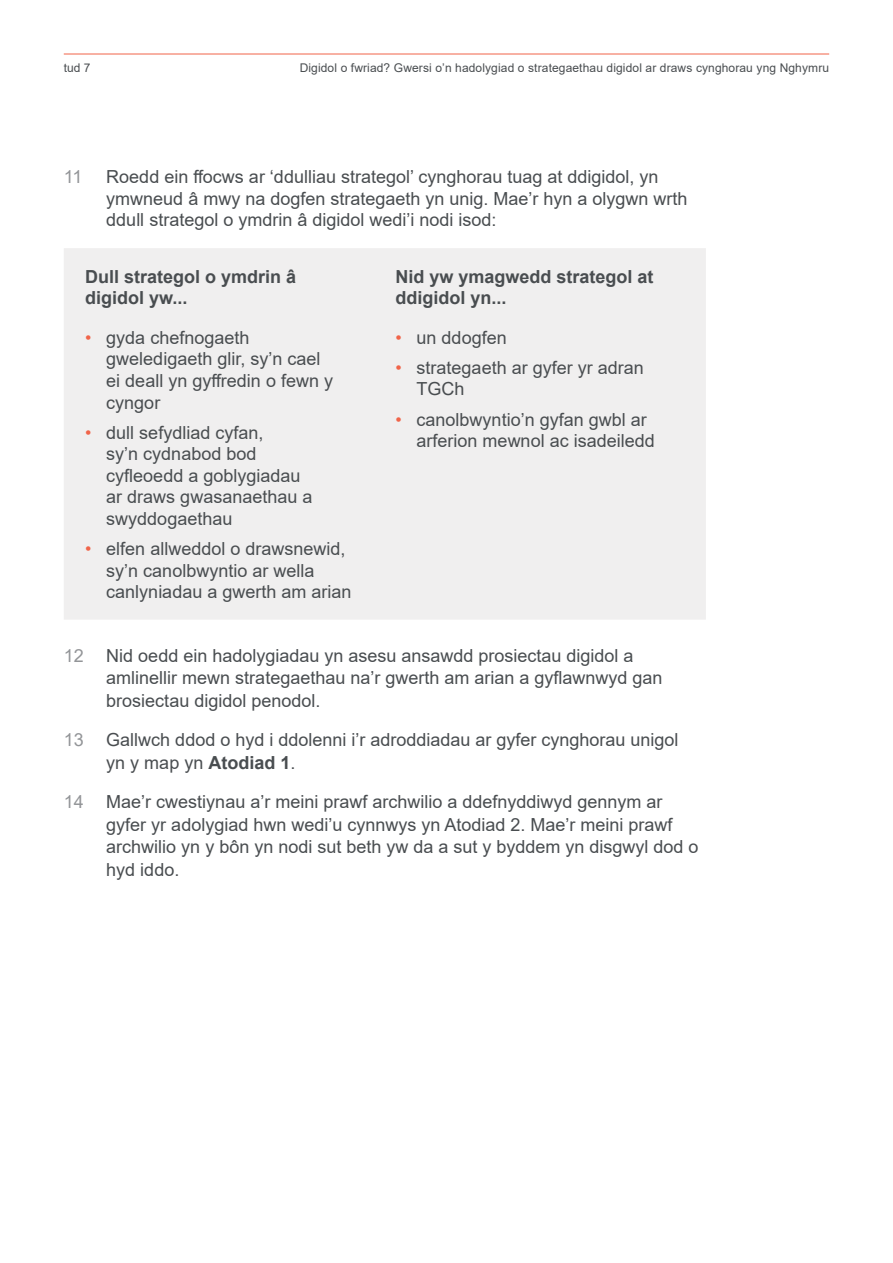
<style>
.page{position:relative;width:893px;height:1263px;background:#fff}
.page>*{position:absolute;margin:0;border:0;box-sizing:border-box;transform-origin:0 0}
.t1{font:18px/21.6px "Arial";color:#494d50}
.t2{font:700 18px/21.6px "Arial";color:#494d50}
.t3{font:18px "Arial";color:#939598}
.t4{font:12px "Arial";letter-spacing:.01em;color:#494d50}
.s1{color:#f16449}
.s2{font-weight:700}
</style>
<div class="page">
<hr style="left:64px;top:54px;width:765px;height:1px;background:#f16449">
<div style="left:64px;top:248px;width:642px;height:372px;background:#f0efef"></div>
<p class="t4" style="left:64px;top:59px;width:28px">tud 7</p>
<p class="t4" style="left:300px;top:59px;width:531px">Digidol o fwriad? Gwersi o’n hadolygiad o strategaethau digidol ar draws cynghorau yng Nghymru</p>
<p class="t3" style="left:64px;top:164px;width:20px">11</p>
<p class="t1" style="left:106px;top:166px;width:583px">Roedd ein ffocws ar ‘ddulliau strategol’ cynghorau tuag at ddigidol, yn ymwneud â mwy na dogfen strategaeth yn unig. Mae’r hyn a olygwn wrth ddull strategol o ymdrin â digidol wedi’i nodi isod:</p>
<p class="t2" style="left:85px;top:266px;width:213px">Dull strategol o ymdrin â digidol yw...</p>
<p class="t2" style="left:395px;top:266px;width:260px">Nid yw ymagwedd strategol at ddigidol yn...</p>
<p class="t1" style="left:106px;top:326px;width:228px;text-indent:-21px"><span class="s1">•</span> gyda chefnogaeth gweledigaeth glir, sy’n cael ei deall yn gyffredin o fewn y cyngor</p>
<p class="t1" style="left:106px;top:421px;width:208px;text-indent:-21px"><span class="s1">•</span> dull sefydliad cyfan,<br>sy’n cydnabod bod cyfleoedd a goblygiadau ar draws gwasanaethau a swyddogaethau</p>
<p class="t1" style="left:106px;top:538px;width:247px;text-indent:-21px"><span class="s1">•</span> elfen allweddol o drawsnewid, sy’n canolbwyntio ar wella canlyniadau a gwerth am arian</p>
<p class="t1" style="left:395px;top:326px;width:113px"><span class="s1">•</span> un ddogfen</p>
<p class="t1" style="left:417px;top:357px;width:229px;text-indent:-21px"><span class="s1">•</span> strategaeth ar gyfer yr adran<br>TGCh</p>
<p class="t1" style="left:417px;top:408px;width:240px;text-indent:-21px"><span class="s1">•</span> canolbwyntio’n gyfan gwbl ar arferion mewnol ac isadeiledd</p>
<p class="t3" style="left:64px;top:643px;width:22px">12</p>
<p class="t1" style="left:106px;top:644px;width:558px;line-height:22.5px">Nid oedd ein hadolygiadau yn asesu ansawdd prosiectau digidol a amlinellir mewn strategaethau na’r gwerth am arian a gyflawnwyd gan brosiectau digidol penodol.</p>
<p class="t3" style="left:64px;top:727px;width:22px">13</p>
<p class="t1" style="left:106px;top:728px;width:574px;line-height:22.5px">Gallwch ddod o hyd i ddolenni i’r adroddiadau ar gyfer cynghorau unigol yn y map yn <span class="s2">Atodiad 1</span>.</p>
<p class="t3" style="left:64px;top:789px;width:22px">14</p>
<p class="t1" style="left:106px;top:790px;width:594px;line-height:22.5px">Mae’r cwestiynau a’r meini prawf archwilio a ddefnyddiwyd gennym ar gyfer yr adolygiad hwn wedi’u cynnwys yn Atodiad 2. Mae’r meini prawf archwilio yn y bôn yn nodi sut beth yw da a sut y byddem yn disgwyl dod o hyd iddo.</p>
</div>
